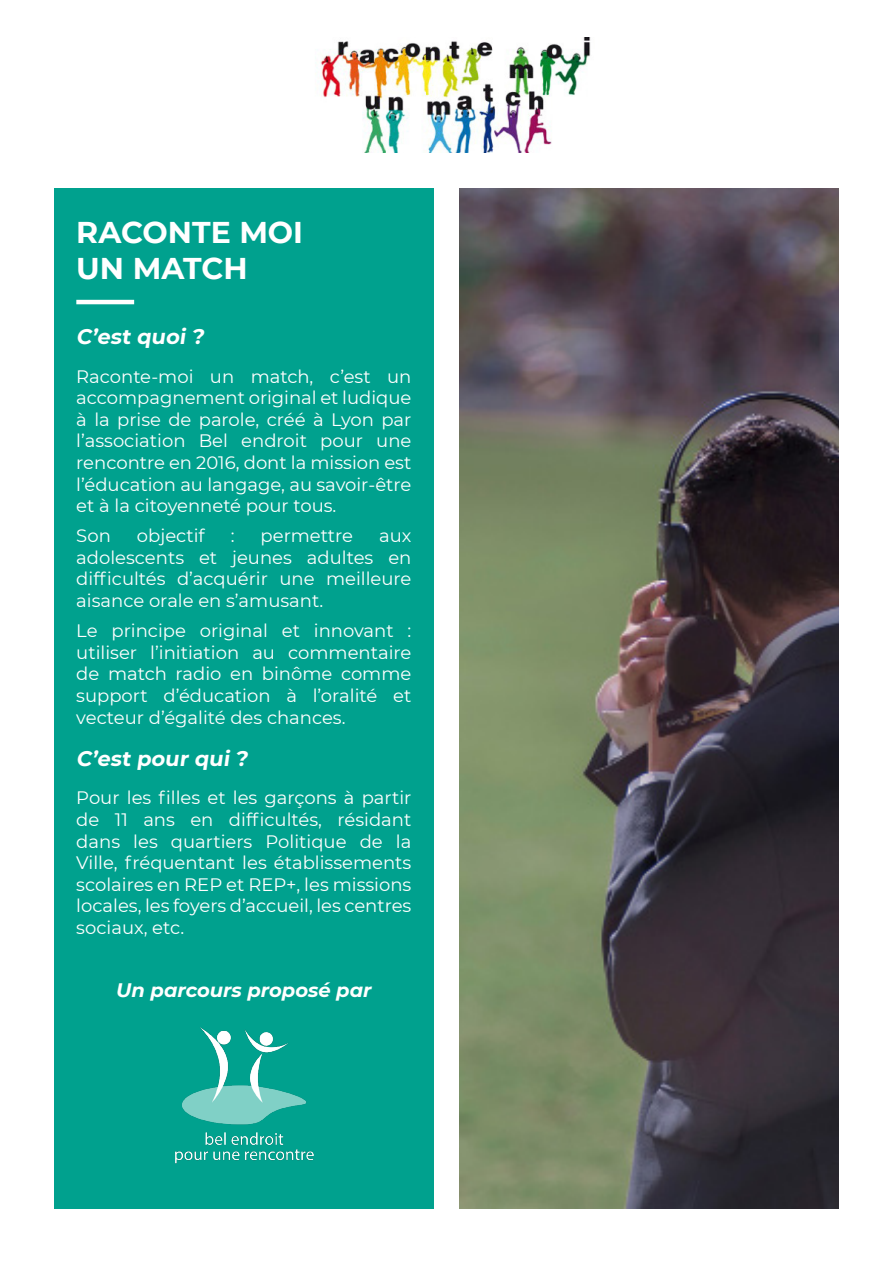
<style>
.page{position:relative;width:893px;height:1263px;background:#fff}
.page>*{position:absolute;margin:0;border:0;box-sizing:border-box;transform-origin:0 0}
.t1{font:700 30px/36px "Montserrat";color:#fff}
.t2{font:700 21px "Montserrat";color:#fff}
.t3{font:italic 700 19.5px "Montserrat";color:#fff}
.t4{font:18px/21.6px "Montserrat";color:#fff;text-align:justify}
</style>
<div class="page">
<img style="left:459px;top:188px;width:380px;height:1021px">
<div style="left:54px;top:188px;width:380px;height:1021px;background:#00a18e"></div>
<hr style="left:76px;top:300px;width:58px;height:4px;background:#fff">
<img style="left:320px;top:37px;width:271px;height:115px">
<img style="left:175px;top:1028px;width:139px;height:136px">
<p class="t1" style="left:76px;top:213px;width:228px">RACONTE MOI<br>UN MATCH</p>
<p class="t2" style="left:76px;top:321px;width:133px">C’est quoi ?</p>
<p class="t4" style="left:76px;top:365px;width:337px">Raconte-moi un match, c’est un accompagnement original et ludique à la prise de parole, créé à Lyon par l’association Bel endroit pour une rencontre en 2016, dont la mission est l’éducation au langage, au savoir-être et à la citoyenneté pour tous.</p>
<p class="t4" style="left:76px;top:524px;width:36px">Son</p>
<p class="t4" style="left:137px;top:524px;width:69px">objectif</p>
<p class="t4" style="left:231px;top:524px;width:5px">:</p>
<p class="t4" style="left:261px;top:524px;width:94px">permettre</p>
<p class="t4" style="left:76px;top:524px;width:337px;text-indent:303px">aux adolescents et jeunes adultes en difficultés d’acquérir une meilleure aisance orale en s’amusant.</p>
<p class="t4" style="left:76px;top:619px;width:337px">Le principe original et innovant : utiliser l’initiation au commentaire de match radio en binôme comme support d’éducation à l’oralité et vecteur d’égalité des chances.</p>
<p class="t2" style="left:76px;top:743px;width:177px">C’est pour qui ?</p>
<p class="t4" style="left:76px;top:786px;width:337px">Pour les filles et les garçons à partir de 11 ans en difficultés, résidant dans les quartiers Politique de la Ville, fréquentant les établissements scolaires en REP et REP+, les missions locales, les foyers d’accueil, les centres sociaux, etc.</p>
<p class="t3" style="left:116px;top:976px;width:257px">Un parcours proposé par</p>
</div>
